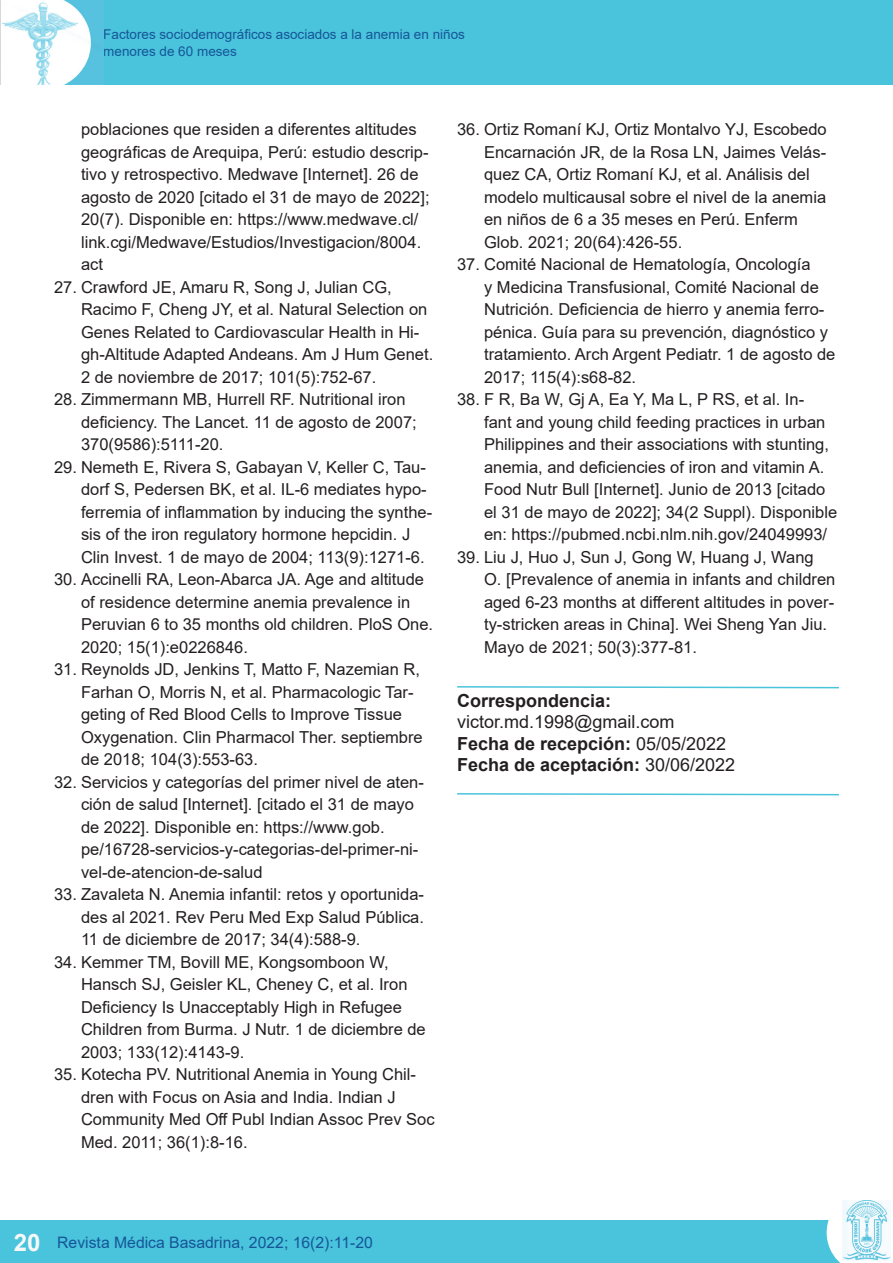
<style>
.page{position:relative;width:893px;height:1263px;background:#fff}
.page>*{position:absolute;margin:0;border:0;box-sizing:border-box;transform-origin:0 0}
.t1{font:700 24px "Arial";color:#f7f7f8}
.t2{font:700 18px "Arial";color:#231f20}
.t3{font:18px "Arial";color:#231f20}
.t4{font:16.5px/22.5px "Arial";color:#231f20}
.t5{font:15.75px "Arial";color:#165698}
.t6{font:13.5px/16.5px "Arial";color:#165698}
.s1{font-weight:400}
</style>
<div class="page">
<div style="left:0;top:0;width:892px;height:85px;background:#49c4dc"></div>
<img style="left:0;top:0;width:103px;height:85px">
<div style="left:0;top:1221px;width:893px;height:42px;background:#49c4dc"></div>
<svg style="left:827px;top:1200px;width:66px;height:63px"></svg>
<img style="left:843px;top:1200px;width:47px;height:60px">
<svg style="left:457px;top:793px;width:382px;height:3px"></svg>
<svg style="left:457px;top:686px;width:382px;height:3px"></svg>
<p class="t6" style="left:103px;top:26px;width:363px">Factores sociodemográficos asociados a la anemia en niños menores de 60 meses</p>
<p class="t4" style="left:81px;top:118px;width:350px">poblaciones que residen a diferentes altitudes geográficas de Arequipa, Perú: estudio descrip&shy;tivo y retrospectivo. Medwave [Internet]. 26 de agosto de 2020 [citado el 31 de mayo de 2022]; 20(7). Disponible en: https://www.medwave.cl/ link.cgi/Medwave/Estudios/Investigacion/8004. act</p>
<p class="t4" style="left:81px;top:276px;width:354px;text-indent:-27px">27. Crawford JE, Amaru R, Song J, Julian CG, Racimo F, Cheng JY, et al. Natural Selection on Genes Related to Cardiovascular Health in Hi&shy;gh-Altitude Adapted Andeans. Am J Hum Genet.<br>2 de noviembre de 2017; 101(5):752-67.</p>
<p class="t4" style="left:81px;top:388px;width:337px;text-indent:-27px">28. Zimmermann MB, Hurrell RF. Nutritional iron deficiency. The Lancet. 11 de agosto de 2007;<br>370(9586):5111-20.</p>
<p class="t4" style="left:81px;top:456px;width:353px;text-indent:-27px">29. Nemeth E, Rivera S, Gabayan V, Keller C, Tau&shy;dorf S, Pedersen BK, et al. IL-6 mediates hypo&shy;ferremia of inflammation by inducing the synthe&shy;sis of the iron regulatory hormone hepcidin. J Clin Invest. 1 de mayo de 2004; 113(9):1271-6.</p>
<p class="t4" style="left:81px;top:568px;width:354px;text-indent:-27px">30. Accinelli RA, Leon-Abarca JA. Age and altitude of residence determine anemia prevalence in Peruvian 6 to 35 months old children. PloS One.<br>2020; 15(1):e0226846.</p>
<p class="t4" style="left:81px;top:658px;width:343px;text-indent:-27px">31. Reynolds JD, Jenkins T, Matto F, Nazemian R, Farhan O, Morris N, et al. Pharmacologic Tar&shy;geting of Red Blood Cells to Improve Tissue Oxygenation. Clin Pharmacol Ther. septiembre de 2018; 104(3):553-63.</p>
<p class="t4" style="left:81px;top:771px;width:344px;text-indent:-27px">32. Servicios y categorías del primer nivel de aten&shy;ción de salud [Internet]. [citado el 31 de mayo de 2022]. Disponible en: https://www.gob. pe/16728-servicios-y-categorias-del-primer-ni&shy;vel-de-atencion-de-salud</p>
<p class="t4" style="left:81px;top:883px;width:345px;text-align:justify;text-indent:-27px">33. Zavaleta N. Anemia infantil: retos y oportunida&shy;des al 2021. Rev Peru Med Exp Salud Pública.<br>11 de diciembre de 2017; 34(4):588-9.</p>
<p class="t4" style="left:81px;top:951px;width:346px;text-indent:-27px">34. Kemmer TM, Bovill ME, Kongsomboon W, Hansch SJ, Geisler KL, Cheney C, et al. Iron Deficiency Is Unacceptably High in Refugee Children from Burma. J Nutr. 1 de diciembre de 2003; 133(12):4143-9.</p>
<p class="t4" style="left:81px;top:1063px;width:355px;text-indent:-27px">35. Kotecha PV. Nutritional Anemia in Young Chil&shy;dren with Focus on Asia and India. Indian J Community Med Off Publ Indian Assoc Prev Soc Med. 2011; 36(1):8-16.</p>
<p class="t4" style="left:484px;top:118px;width:344px;text-indent:-27px">36. Ortiz Romaní KJ, Ortiz Montalvo YJ, Escobedo Encarnación JR, de la Rosa LN, Jaimes Velás&shy;quez CA, Ortiz Romaní KJ, et al. Análisis del modelo multicausal sobre el nivel de la anemia en niños de 6 a 35 meses en Perú. Enferm Glob. 2021; 20(64):426-55.</p>
<p class="t4" style="left:484px;top:253px;width:353px;text-indent:-27px">37. Comité Nacional de Hematología, Oncología<br>y Medicina Transfusional, Comité Nacional de Nutrición. Deficiencia de hierro y anemia ferro&shy;pénica. Guía para su prevención, diagnóstico y tratamiento. Arch Argent Pediatr. 1 de agosto de 2017; 115(4):s68-82.</p>
<p class="t4" style="left:484px;top:388px;width:355px;text-indent:-27px">38. F R, Ba W, Gj A, Ea Y, Ma L, P RS, et al. In-<br>fant and young child feeding practices in urban Philippines and their associations with stunting, anemia, and deficiencies of iron and vitamin A.<br>Food Nutr Bull [Internet]. Junio de 2013 [citado el 31 de mayo de 2022]; 34(2 Suppl). Disponible en: https://pubmed.ncbi.nlm.nih.gov/24049993/</p>
<p class="t4" style="left:484px;top:546px;width:353px;text-indent:-27px">39. Liu J, Huo J, Sun J, Gong W, Huang J, Wang<br>O. [Prevalence of anemia in infants and children aged 6-23 months at different altitudes in pover&shy;ty-stricken areas in China]. Wei Sheng Yan Jiu.<br>Mayo de 2021; 50(3):377-81.</p>
<p class="t2" style="left:457px;top:688px;width:156px">Correspondencia:</p>
<p class="t3" style="left:457px;top:709px;width:219px">victor.md.1998@gmail.com</p>
<p class="t2" style="left:457px;top:731px;width:271px">Fecha de recepción: <span class="s1">05/05/2022</span></p>
<p class="t2" style="left:457px;top:752px;width:280px">Fecha de aceptación: <span class="s1">30/06/2022</span></p>
<p class="t1" style="left:14px;top:1225px;width:28px">20</p>
<p class="t5" style="left:57px;top:1231px;width:317px">Revista Médica Basadrina, 2022; 16(2):11-20</p>
</div>
